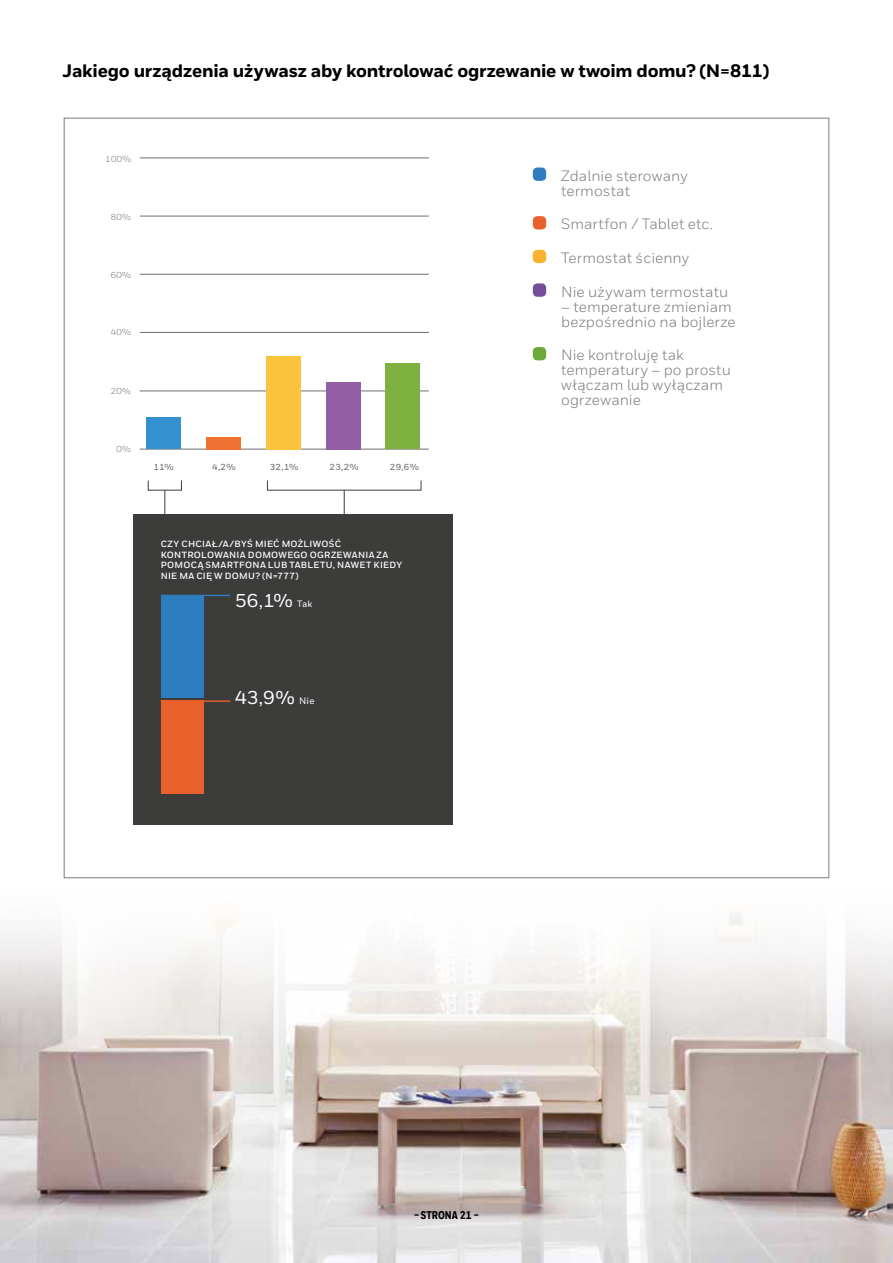
<style>
.page{position:relative;width:893px;height:1263px;background:#fff}
.page>*{position:absolute;margin:0;border:0;box-sizing:border-box;transform-origin:0 0}
.t1{font:500 18.6px "Honeywell Sans";color:#fff}
.t2{font:800 18px "Honeywell Sans";letter-spacing:-.015em;color:#000}
.t3{font:15px/15px "Honeywell Sans";letter-spacing:.005em;color:#7c7b7b}
.t4{font:800 11.25px "Honeywell Cond";color:#000}
.t5{font:700 9px/10.5px "Honeywell Sans";letter-spacing:.03em;color:#fff}
.t6{font:700 8.7px "Honeywell Sans";letter-spacing:.04em;color:#7c7b7b}
.t7{font:8.7px "Honeywell Sans";letter-spacing:.025em;color:#706f6f}
.s1{font-size:9.3px}
</style>
<div class="page">
<img style="left:0;top:877px;width:893px;height:386px">
<hr style="left:140px;top:449px;width:289px;height:1px;background:#706f6f">
<hr style="left:140px;top:391px;width:289px;height:1px;background:#706f6f">
<hr style="left:140px;top:332px;width:289px;height:1px;background:#706f6f">
<hr style="left:140px;top:274px;width:289px;height:1px;background:#706f6f">
<hr style="left:140px;top:216px;width:289px;height:1px;background:#706f6f">
<hr style="left:140px;top:158px;width:289px;height:1px;background:#706f6f">
<div style="left:386px;top:363px;width:34px;height:86px;background:#7eb13f"></div>
<div style="left:326px;top:382px;width:34px;height:67px;background:#935ea3"></div>
<div style="left:266px;top:356px;width:34px;height:93px;background:#fcc33d"></div>
<div style="left:206px;top:437px;width:34px;height:12px;background:#ee7132"></div>
<div style="left:146px;top:417px;width:34px;height:32px;background:#3490ce"></div>
<svg style="left:344px;top:490px;width:1px;height:24px"></svg>
<svg style="left:164px;top:490px;width:1px;height:24px"></svg>
<div style="left:533px;top:167px;width:13px;height:14px;background:#2e7dc1;border-radius:4px"></div>
<div style="left:533px;top:216px;width:13px;height:13px;background:#ea602b;border-radius:4px"></div>
<div style="left:533px;top:250px;width:13px;height:13px;background:#fab330;border-radius:4px"></div>
<div style="left:533px;top:283px;width:13px;height:14px;background:#754d9a;border-radius:4px"></div>
<div style="left:533px;top:347px;width:13px;height:13px;background:#6ca939;border-radius:4px"></div>
<div style="left:134px;top:514px;width:319px;height:311px;background:#3c3c3b"></div>
<div style="left:161px;top:595px;width:43px;height:102px;background:#2e7dc1"></div>
<div style="left:161px;top:700px;width:43px;height:94px;background:#ea602b"></div>
<hr style="left:161px;top:595px;width:69px;height:1px;background:#2e7dc1">
<hr style="left:161px;top:700px;width:69px;height:2px;background:#ea602b">
<p class="t2" style="left:63px;top:60px;width:708px">Jakiego urządzenia używasz aby kontrolować ogrzewanie w twoim domu? (N=811)</p>
<p class="t7" style="left:106px;top:154px;width:27px">100%</p>
<p class="t7" style="left:111px;top:212px;width:22px">80%</p>
<p class="t7" style="left:111px;top:270px;width:22px">60%</p>
<p class="t7" style="left:111px;top:327px;width:22px">40%</p>
<p class="t7" style="left:111px;top:386px;width:22px">20%</p>
<p class="t7" style="left:117px;top:444px;width:16px">0%</p>
<p class="t6" style="left:154px;top:462px;width:21px">11%</p>
<p class="t6" style="left:212px;top:462px;width:25px">4,2%</p>
<p class="t6" style="left:270px;top:462px;width:30px">32,1%</p>
<p class="t6" style="left:330px;top:462px;width:31px">23,2%</p>
<p class="t6" style="left:390px;top:462px;width:31px">29,6%</p>
<p class="t5" style="left:161px;top:539px;width:243px">CZY CHCIAŁ/A/BYŚ MIEĆ MOŻLIWOŚĆ KONTROLOWANIA DOMOWEGO OGRZEWANIA ZA POMOCĄ SMARTFONA LUB TABLETU, NAWET KIEDY NIE MA CIĘ W DOMU? (N=777)</p>
<p class="t1" style="left:235px;top:589px;width:79px">56,1% <span class="s1">Tak</span></p>
<p class="t1" style="left:235px;top:686px;width:81px">43,9% <span class="s1">Nie</span></p>
<p class="t3" style="left:561px;top:168px;width:128px">Zdalnie sterowany termostat</p>
<p class="t3" style="left:561px;top:217px;width:153px">Smartfon / Tablet etc.</p>
<p class="t3" style="left:561px;top:250px;width:129px">Termostat ścienny</p>
<p class="t3" style="left:561px;top:284px;width:169px">Nie używam termostatu</p>
<p class="t3" style="left:561px;top:299px;width:176px">– temperature zmieniam bezpośrednio na bojlerze</p>
<p class="t3" style="left:561px;top:348px;width:171px">Nie kontroluję tak temperatury – po prostu włączam lub wyłączam ogrzewanie</p>
<p class="t4" style="left:414px;top:1208px;width:66px">– STRONA 21 –</p>
</div>
